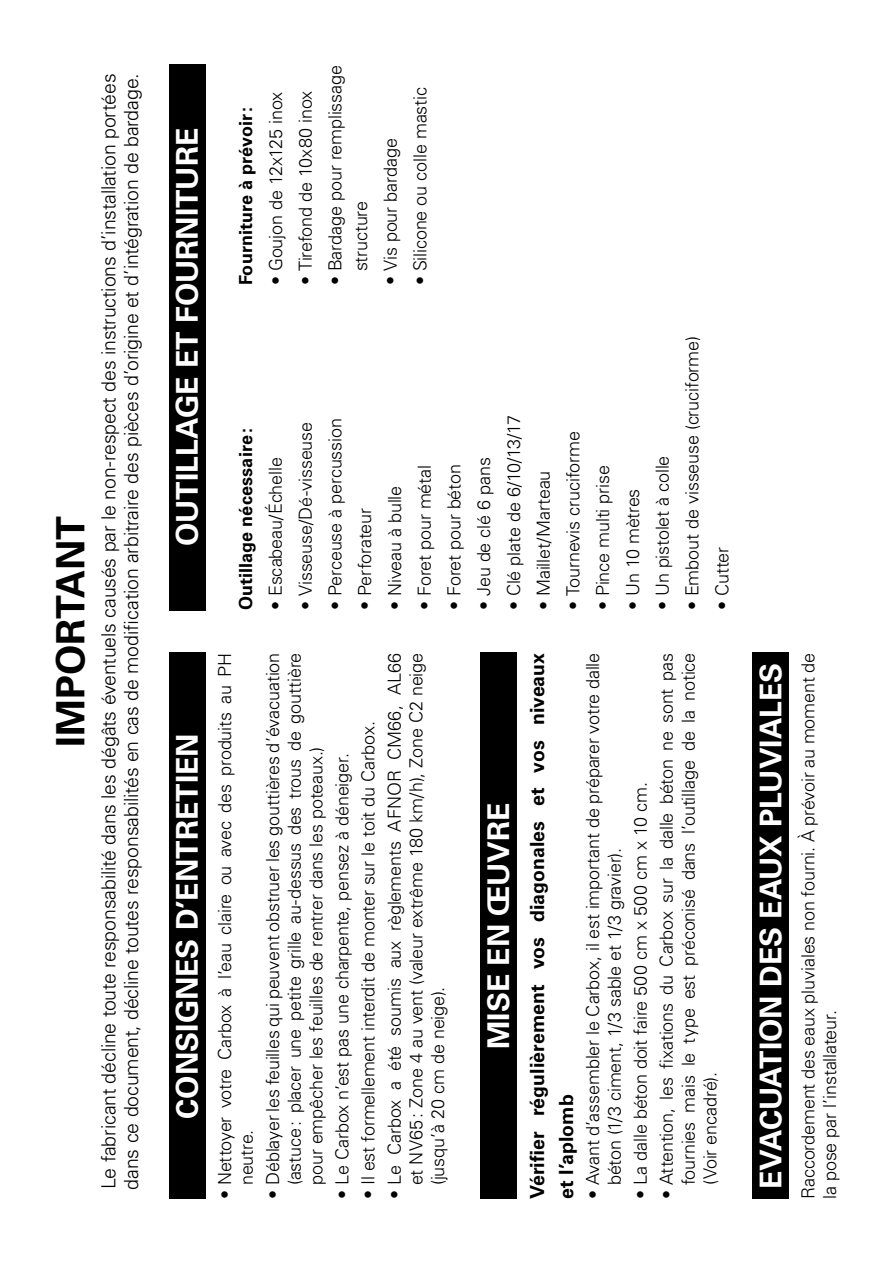
<style>
.page{position:relative;width:893px;height:1263px;background:#fff}
.page>*{position:absolute;margin:0;border:0;box-sizing:border-box;transform-origin:0 0}
.t1{font:700 39px "Univers LT Std";color:#000}
.t2{font:700 30px "Univers LT Std";color:#fff}
.t3{font:300 19.5px/22.5px "Univers LT Std";letter-spacing:-.01em;color:#000}
.t4{font:700 19.5px/29px "Univers LT Std";letter-spacing:.005em;color:#000}
.t5{font:300 18px/21.8px "Univers LT Std";letter-spacing:-.01em;color:#000}
.t6{font:700 18px "Univers LT Std";letter-spacing:.005em;color:#000}
</style>
<div class="page">
<div style="left:169px;top:653px;width:36px;height:546px;background:#000"></div>
<div style="left:480px;top:653px;width:36px;height:546px;background:#000"></div>
<div style="left:752px;top:653px;width:37px;height:546px;background:#000"></div>
<div style="left:169px;top:64px;width:36px;height:546px;background:#000"></div>
<h1 class="t1" style="left:48px;top:747px;width:232px;rotate:-90deg">IMPORTANT</h1>
<p class="t3" style="left:97px;top:1189px;width:1117px;rotate:-90deg">Le fabricant décline toute responsabilité dans les dégâts éventuels causés par le non-respect des instructions d’installation portées dans ce document, décline toutes responsabilités en cas de modification arbitraire des pièces d’origine et d’intégration de bardage.</p>
<h2 class="t2" style="left:170px;top:546px;width:419px;rotate:-90deg">OUTILLAGE ET FOURNITURE</h2>
<h2 class="t2" style="left:170px;top:1118px;width:387px;rotate:-90deg">CONSIGNES D’ENTRETIEN</h2>
<p class="t6" style="left:235px;top:285px;width:180px;rotate:-90deg">Fourniture à prévoir:</p>
<p class="t5" style="left:265px;top:285px;width:195px;rotate:-90deg">• Goujon de 12x125 inox</p>
<p class="t5" style="left:295px;top:285px;width:196px;rotate:-90deg">• Tirefond de 10x80 inox</p>
<p class="t5" style="left:322px;top:271px;width:208px;line-height:25.5px;text-indent:-14px;rotate:-90deg">• Bardage pour remplissage structure</p>
<p class="t5" style="left:380px;top:285px;width:149px;rotate:-90deg">• Vis pour bardage</p>
<p class="t5" style="left:409px;top:285px;width:200px;rotate:-90deg">• Silicone ou colle mastic</p>
<p class="t6" style="left:235px;top:610px;width:184px;rotate:-90deg">Outillage nécessaire:</p>
<p class="t5" style="left:265px;top:610px;width:154px;rotate:-90deg">• Escabeau/Échelle</p>
<p class="t5" style="left:294px;top:610px;width:190px;rotate:-90deg">• Visseuse/Dé-visseuse</p>
<p class="t5" style="left:324px;top:610px;width:193px;rotate:-90deg">• Perceuse à percussion</p>
<p class="t5" style="left:354px;top:610px;width:104px;rotate:-90deg">• Perforateur</p>
<p class="t5" style="left:384px;top:610px;width:126px;rotate:-90deg">• Niveau à bulle</p>
<p class="t5" style="left:413px;top:610px;width:146px;rotate:-90deg">• Foret pour métal</p>
<p class="t5" style="left:443px;top:610px;width:147px;rotate:-90deg">• Foret pour béton</p>
<p class="t5" style="left:473px;top:610px;width:155px;rotate:-90deg">• Jeu de clé 6 pans</p>
<p class="t5" style="left:503px;top:610px;width:197px;rotate:-90deg">• Clé plate de 6/10/13/17</p>
<p class="t5" style="left:533px;top:610px;width:141px;rotate:-90deg">• Maillet/Marteau</p>
<p class="t5" style="left:562px;top:610px;width:180px;rotate:-90deg">• Tournevis cruciforme</p>
<p class="t5" style="left:592px;top:610px;width:147px;rotate:-90deg">• Pince multi prise</p>
<p class="t5" style="left:622px;top:610px;width:123px;rotate:-90deg">• Un 10 mètres</p>
<p class="t5" style="left:652px;top:610px;width:156px;rotate:-90deg">• Un pistolet à colle</p>
<p class="t5" style="left:681px;top:610px;width:276px;rotate:-90deg">• Embout de visseuse (cruciforme)</p>
<p class="t5" style="left:711px;top:610px;width:65px;rotate:-90deg">• Cutter</p>
<p class="t5" style="left:214px;top:1185px;width:534px;text-indent:-14px;rotate:-90deg">• Nettoyer votre Carbox à l’eau claire ou avec des produits au PH neutre.</p>
<p class="t5" style="left:262px;top:1185px;width:534px;text-align:justify;text-indent:-14px;rotate:-90deg">• Déblayer les feuilles qui peuvent obstruer les gouttières d’évacuation (astuce: placer une petite grille au-dessus des trous de gouttière pour empêcher les feuilles de rentrer dans les poteaux.)</p>
<p class="t5" style="left:331px;top:1199px;width:447px;rotate:-90deg">• Le Carbox n’est pas une charpente, pensez à déneiger.</p>
<p class="t5" style="left:357px;top:1199px;width:479px;rotate:-90deg">• Il est formellement interdit de monter sur le toit du Carbox.</p>
<p class="t5" style="left:383px;top:1185px;width:534px;text-align:justify;text-indent:-14px;rotate:-90deg">• Le Carbox a été soumis aux règlements AFNOR CM66, AL66 et NV65: Zone 4 au vent (valeur extrême 180 km/h), Zone C2 neige (jusqu’à 20 cm de neige).</p>
<h2 class="t2" style="left:481px;top:1049px;width:248px;rotate:-90deg">MISE EN ŒUVRE</h2>
<p class="t4" style="left:523px;top:1199px;width:548px;rotate:-90deg">Vérifier régulièrement vos diagonales et vos niveaux et l’aplomb</p>
<p class="t5" style="left:582px;top:1185px;width:534px;text-indent:-14px;rotate:-90deg">• Avant d’assembler le Carbox, il est important de préparer votre dalle béton (1/3 ciment, 1/3 sable et 1/3 gravier).</p>
<p class="t5" style="left:630px;top:1199px;width:418px;rotate:-90deg">• La dalle béton doit faire 500 cm x 500 cm x 10 cm.</p>
<p class="t5" style="left:656px;top:1185px;width:534px;text-align:justify;text-indent:-14px;rotate:-90deg">• Attention, les fixations du Carbox sur la dalle béton ne sont pas fournies mais le type est préconisé dans l’outillage de la notice (Voir encadré).</p>
<h2 class="t2" style="left:753px;top:1189px;width:528px;rotate:-90deg">EVACUATION DES EAUX PLUVIALES</h2>
<p class="t5" style="left:797px;top:1199px;width:548px;rotate:-90deg">Raccordement des eaux pluviales non fourni. À prévoir au moment de la pose par l’installateur.</p>
</div>
